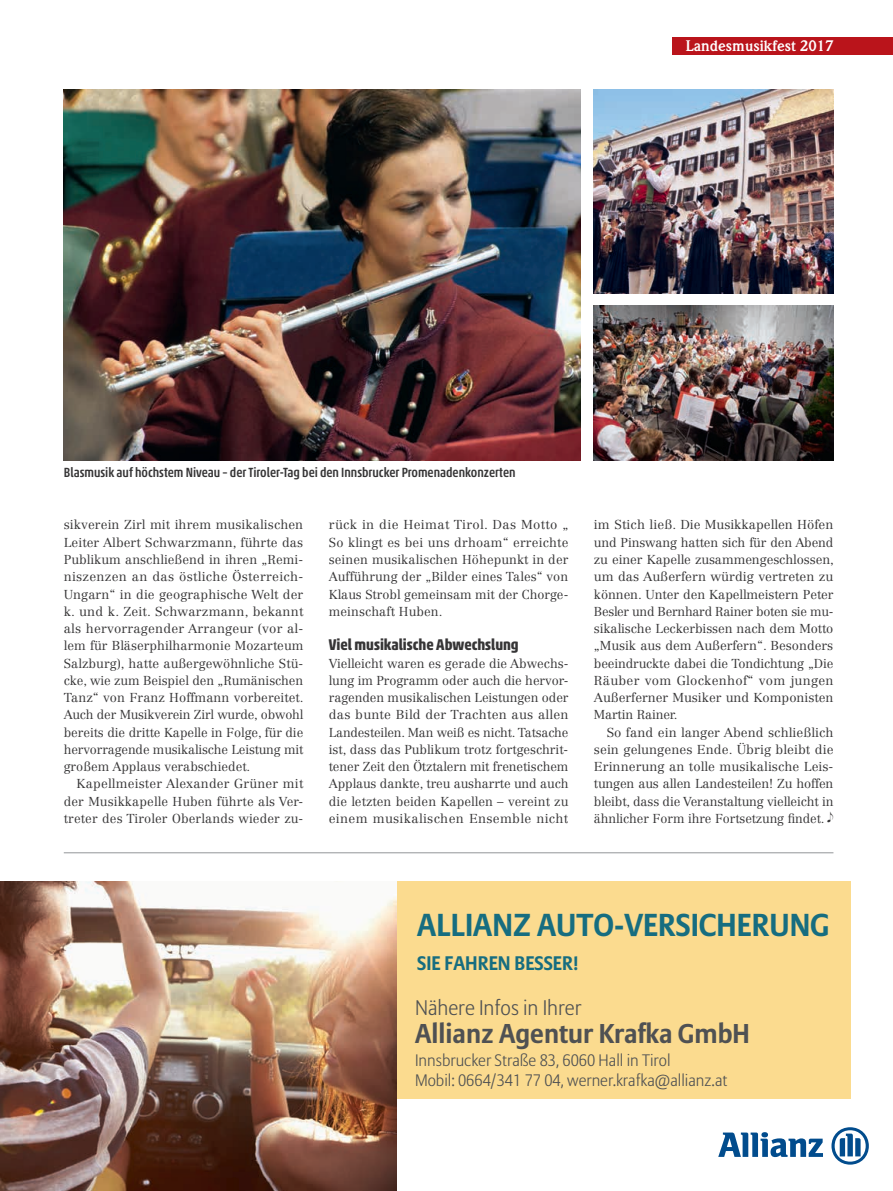
<style>
.page{position:relative;width:893px;height:1191px;background:#fff}
.page>*{position:absolute;margin:0;border:0;box-sizing:border-box;transform-origin:0 0}
.t1{font:700 31.5px "Allianz Sans";color:#166d80}
.t2{font:700 27px "Allianz Sans";color:#4f5153}
.t3{font:300 21px "Allianz Sans";color:#4f5153}
.t4{font:700 19.5px "Allianz Sans";color:#166d80}
.t5{font:300 16.5px/19.8px "Allianz Sans";color:#4f5153}
.t6{font:700 condensed 15.75px "Akko Pro";color:#363536}
.t7{font:700 15px "Weidemann Std";color:#fff}
.t8{font:500 condensed 13.5px "Akko Pro";color:#363536}
.t9{font:300 12.75px/17.2px "Centennial LT Std";color:#363536;text-align:justify}
</style>
<div class="page">
<img style="left:64px;top:89px;width:516px;height:371px">
<img style="left:594px;top:89px;width:239px;height:204px">
<img style="left:594px;top:305px;width:239px;height:155px">
<div style="left:382px;top:881px;width:469px;height:218px;background:#fbdb8f"></div>
<img style="left:0;top:881px;width:397px;height:310px">
<svg style="left:718px;top:1132px;width:105px;height:25px"></svg>
<svg style="left:831px;top:1127px;width:38px;height:37px"></svg>
<hr style="left:64px;top:852px;width:769px;height:1px;background:#939598">
<div style="left:673px;top:37px;width:220px;height:17px;background:#ba141b"></div>
<p class="t7" style="left:686px;top:37px;width:149px">Landesmusikfest 2017</p>
<p class="t8" style="left:64px;top:464px;width:453px">Blasmusik auf höchstem Niveau – der Tiroler-Tag bei den Innsbrucker Promenadenkonzerten</p>
<p class="t9" style="left:64px;top:516px;width:241px">sikverein Zirl mit ihrem musikalischen Leiter Albert Schwarzmann, führte das Publikum anschließend in ihren „Remi&shy;niszenzen an das östliche Österreich-Ungarn“ in die geographische Welt der k. und k. Zeit. Schwarzmann, bekannt als hervorragender Arrangeur (vor al&shy;lem für Bläserphilharmonie Mozarteum Salzburg), hatte außergewöhnliche Stü&shy;cke, wie zum Beispiel den „Rumänischen Tanz“ von Franz Hoffmann vorbereitet.<br>Auch der Musikverein Zirl wurde, obwohl bereits die dritte Kapelle in Folge, für die hervorragende musikalische Leistung mit großem Applaus verabschiedet.</p>
<p class="t9" style="left:64px;top:775px;width:241px;text-indent:13px">Kapellmeister Alexander Grüner mit der Musikkapelle Huben führte als Ver&shy;treter des Tiroler Oberlands wieder zu-</p>
<p class="t9" style="left:329px;top:516px;width:241px">rück in die Heimat Tirol. Das Motto „ So klingt es bei uns drhoam“ erreichte seinen musikalischen Höhepunkt in der Aufführung der „Bilder eines Tales“ von Klaus Strobl gemeinsam mit der Chorge&shy;meinschaft Huben.</p>
<p class="t6" style="left:329px;top:635px;width:191px">Viel musikalische Abwechslung</p>
<p class="t9" style="left:329px;top:654px;width:241px">Vielleicht waren es gerade die Abwechs&shy;lung im Programm oder auch die hervor&shy;ragenden musikalischen Leistungen oder das bunte Bild der Trachten aus allen Landesteilen. Man weiß es nicht. Tatsache ist, dass das Publikum trotz fortgeschrit&shy;tener Zeit den Ötztalern mit frenetischem Applaus dankte, treu ausharrte und auch die letzten beiden Kapellen – vereint zu einem musikalischen Ensemble nicht</p>
<p class="t9" style="left:594px;top:516px;width:242px">im Stich ließ. Die Musikkapellen Höfen und Pinswang hatten sich für den Abend zu einer Kapelle zusammengeschlossen, um das Außerfern würdig vertreten zu können. Unter den Kapellmeistern Peter Besler und Bernhard Rainer boten sie mu&shy;sikalische Leckerbissen nach dem Motto „Musik aus dem Außerfern“. Besonders beeindruckte dabei die Tondichtung „Die Räuber vom Glockenhof“ vom jungen Außerferner Musiker und Komponisten Martin Rainer.</p>
<p class="t9" style="left:594px;top:723px;width:241px;text-indent:13px">So fand ein langer Abend schließlich sein gelungenes Ende. Übrig bleibt die Erinnerung an tolle musikalische Leis&shy;tungen aus allen Landesteilen! Zu hoffen bleibt, dass die Veranstaltung vielleicht in ähnlicher Form ihre Fortsetzung findet.</p>
<h1 class="t1" style="left:417px;top:905px;width:414px">ALLIANZ AUTO-VERSICHERUNG</h1>
<h3 class="t4" style="left:417px;top:951px;width:163px">SIE FAHREN BESSER!</h3>
<h3 class="t3" style="left:415px;top:995px;width:168px">Nähere Infos in Ihrer</h3>
<h2 class="t2" style="left:415px;top:1017px;width:336px">Allianz Agentur Krafka GmbH</h2>
<p class="t5" style="left:415px;top:1050px;width:314px">Innsbrucker Straße 83, 6060 Hall in Tirol<br>Mobil: 0664/341 77 04, werner.krafka@allianz.at</p>
</div>
